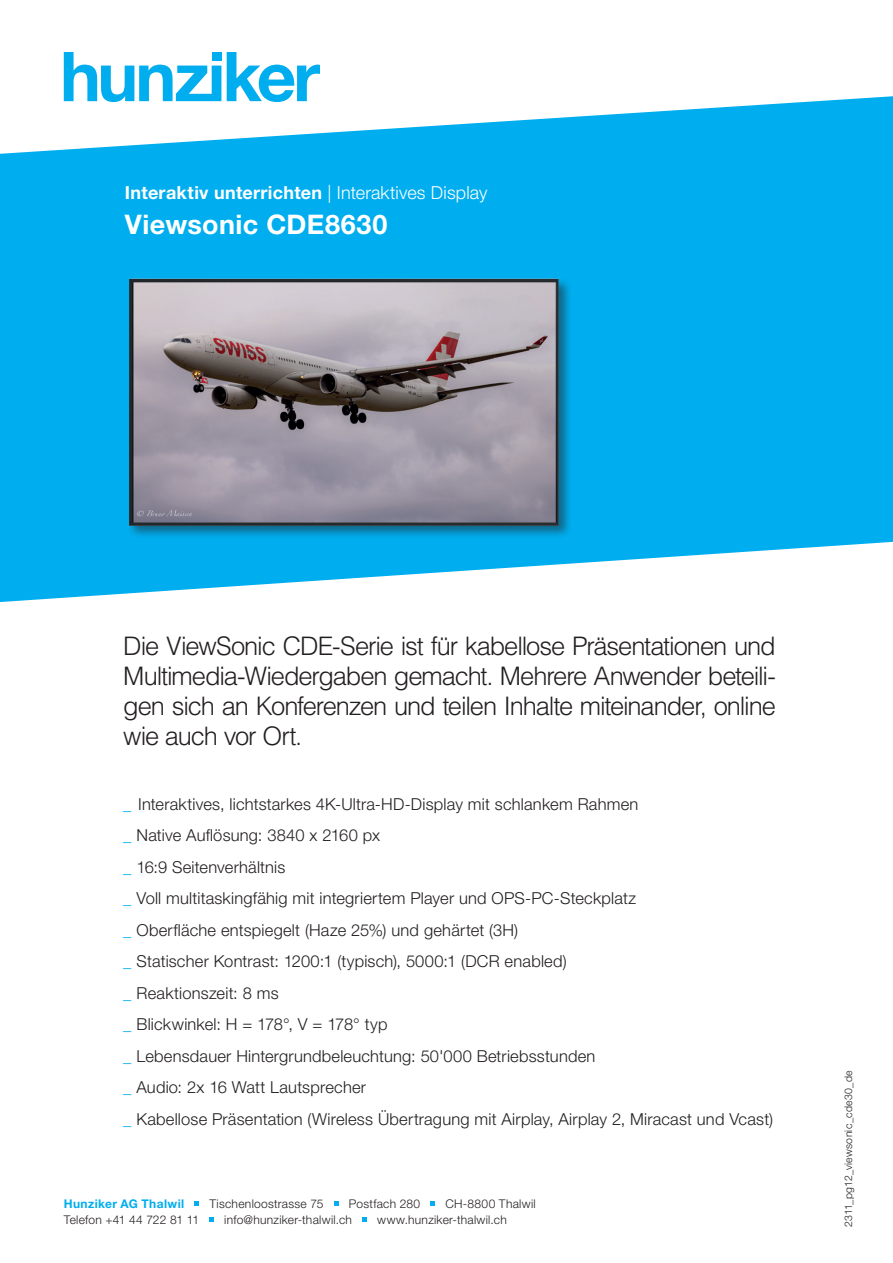
<style>
.page{position:relative;width:893px;height:1263px;background:#fff}
.page>*{position:absolute;margin:0;border:0;box-sizing:border-box;transform-origin:0 0}
.t1{font:700 27px "Helvetica Neue LT Pro";letter-spacing:.015em;color:#fff}
.t2{font:300 25.5px/30px "Helvetica LT Std";letter-spacing:-.045em;color:#231f20;text-align:justify}
.t3{font:700 18px "Helvetica Neue LT Pro";letter-spacing:.015em;color:#fff}
.t4{font:300 16.5px/31.5px "Helvetica Neue LT Pro";letter-spacing:.01em;color:#231f20}
.t5{font:300 12px "Helvetica Neue LT Pro";letter-spacing:.025em;color:#231f20}
.t6{font:700 12px "Helvetica Neue LT Pro";letter-spacing:.03em;color:#00aeef}
.t7{font:300 10.5px "Helvetica Neue LT Pro";letter-spacing:.03em;color:#231f20}
.s1{font-weight:300}
.s2{color:#00aeef}
</style>
<div class="page">
<svg style="left:0;top:96px;width:893px;height:506px;fill:#00aeef"></svg>
<div style="left:127px;top:277px;width:445px;height:262px;background:#231f20;opacity:.5"></div>
<img style="left:113px;top:271px;width:454px;height:262px">
<svg style="left:64px;top:52px;width:157px;height:50px"></svg>
<div style="left:212px;top:52px;width:9px;height:8px;background:#00aeef"></div>
<svg style="left:227px;top:52px;width:93px;height:50px"></svg>
<svg style="left:195px;top:1201px;width:4px;height:4px"></svg>
<svg style="left:334px;top:1201px;width:4px;height:4px"></svg>
<svg style="left:431px;top:1201px;width:4px;height:4px"></svg>
<svg style="left:209px;top:1218px;width:5px;height:4px"></svg>
<svg style="left:362px;top:1218px;width:5px;height:4px"></svg>
<p class="t3" style="left:125px;top:181px;width:364px">Interaktiv unterrichten <span class="s1">| Interaktives Display</span></p>
<h1 class="t1" style="left:125px;top:207px;width:264px">Viewsonic CDE8630</h1>
<h2 class="t2" style="left:123px;top:631px;width:654px">Die ViewSonic CDE-Serie ist für kabellose Präsentationen und Multimedia-Wiedergaben gemacht. Mehrere Anwender beteili&shy;gen sich an Konferenzen und teilen Inhalte miteinander, online wie auch vor Ort.</h2>
<p class="t4" style="left:123px;top:788px;width:651px"><span class="s2">_</span> Interaktives, lichtstarkes 4K-Ultra-HD-Display mit schlankem Rahmen<br><span class="s2">_</span> Native Auflösung: 3840 x 2160 px<br><span class="s2">_</span> 16:9 Seitenverhältnis<br><span class="s2">_</span> Voll multitaskingfähig mit integriertem Player und OPS-PC-Steckplatz<br><span class="s2">_</span> Oberfläche entspiegelt (Haze 25%) und gehärtet (3H)<br><span class="s2">_</span> Statischer Kontrast: 1200:1 (typisch), 5000:1 (DCR enabled)<br><span class="s2">_</span> Reaktionszeit: 8 ms<br><span class="s2">_</span> Blickwinkel: H = 178°, V = 178° typ<br><span class="s2">_</span> Lebensdauer Hintergrundbeleuchtung: 50'000 Betriebsstunden<br><span class="s2">_</span> Audio: 2x 16 Watt Lautsprecher<br><span class="s2">_</span> Kabellose Präsentation (Wireless Übertragung mit Airplay, Airplay 2, Miracast und Vcast)</p>
<p class="t6" style="left:64px;top:1196px;width:122px">Hunziker AG Thalwil</p>
<p class="t5" style="left:209px;top:1196px;width:116px">Tischenloostrasse 75</p>
<p class="t5" style="left:349px;top:1196px;width:73px">Postfach 280</p>
<p class="t5" style="left:445px;top:1196px;width:92px">CH-8800 Thalwil</p>
<p class="t5" style="left:64px;top:1213px;width:137px">Telefon +41 44 722 81 11</p>
<p class="t5" style="left:224px;top:1213px;width:129px">info@hunziker-thalwil.ch</p>
<p class="t5" style="left:377px;top:1213px;width:131px">www.hunziker-thalwil.ch</p>
<p class="t7" style="left:842px;top:1227px;width:158px;rotate:-90deg">2311_pg12_viewsonic_cde30_de</p>
</div>
